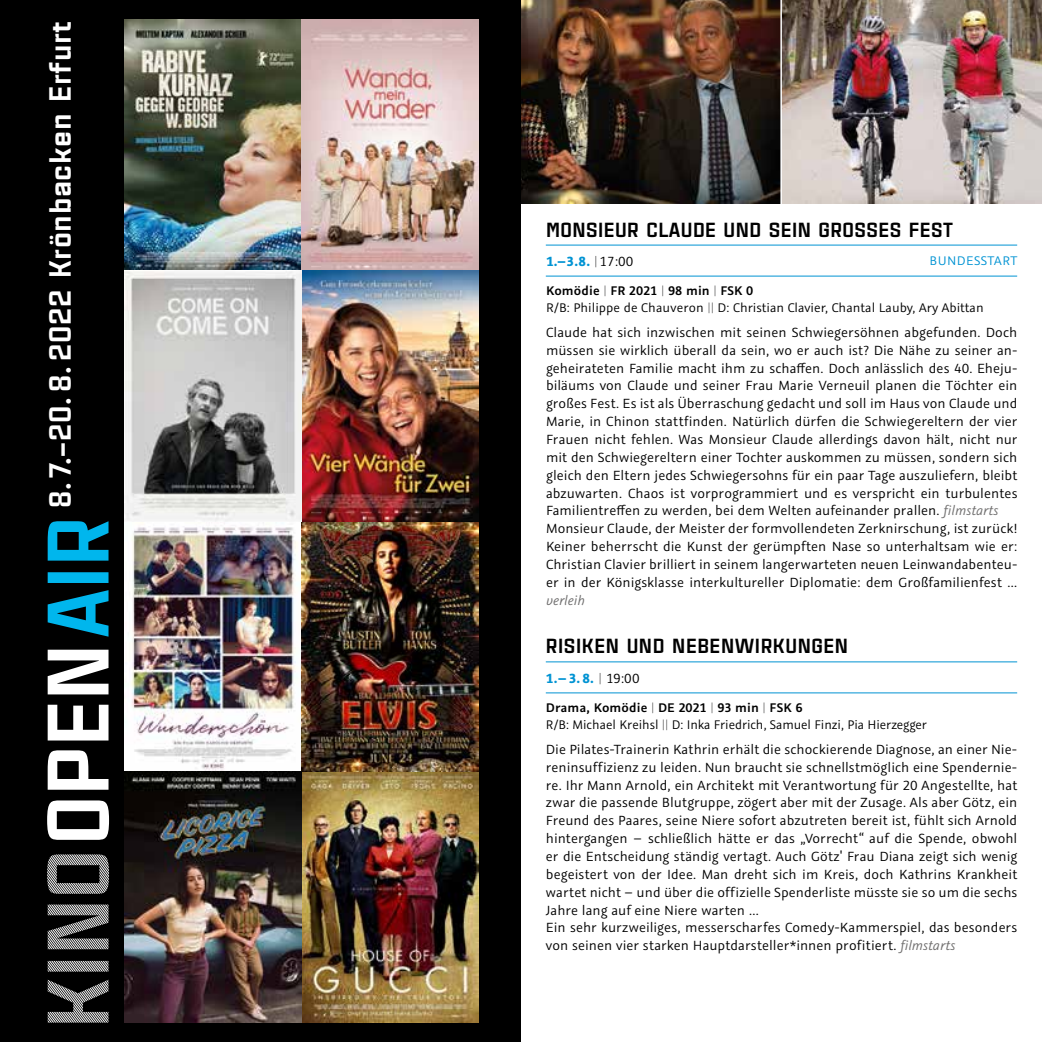
<style>
.page{position:relative;width:1042px;height:1042px;background:#fff}
.page>*{position:absolute;margin:0;border:0;box-sizing:border-box;transform-origin:0 0}
.t1{font:900 31.5px "Estricta";letter-spacing:.02em;color:#fff}
.t2{font:900 21px "Estricta";letter-spacing:.02em;color:#000}
.t3{font:14.88px/17.8px "Graublau Sans";letter-spacing:.005em;color:#000}
.t4{font:700 14.88px "Graublau Sans";color:#0093d3}
.t5{font:italic 14.88px "Graublau Sans";letter-spacing:.005em;color:#706f6f}
.t6{font:14px/16.8px "Graublau Sans";color:#000}
.t7{font:14px "Graublau Sans";letter-spacing:.035em;color:#0093d3}
.s1{font-weight:200;color:#000}
.s2{font-weight:400;color:#000}
.s3{font-weight:600}
.s4{font-weight:200}
.s5{font-style:italic;color:#706f6f}
</style>
<div class="page">
<hr style="left:546px;top:692px;width:471px;height:1px;background:#0093d3">
<hr style="left:546px;top:661px;width:471px;height:1px;background:#0093d3">
<hr style="left:546px;top:276px;width:471px;height:1px;background:#0093d3">
<hr style="left:546px;top:245px;width:471px;height:1px;background:#0093d3">
<img style="left:521px;top:0;width:521px;height:203px">
<div style="left:0;top:0;width:521px;height:1042px;background:#000"></div>
<hr style="left:781px;top:0;width:1px;height:210px;background:#fff">
<hr style="left:780px;top:0;width:1px;height:206px;background:#fff">
<img style="left:124px;top:20px;width:354px;height:1002px">
<svg style="left:48px;top:521px;width:60px;height:116px"></svg>
<svg style="left:47px;top:650px;width:62px;height:190px"></svg>
<svg style="left:47px;top:854px;width:62px;height:168px"></svg>
<h1 class="t1" style="left:37px;top:508px;width:488px;rotate:-90deg">8. 7.–20. 8. 2022 Krönbacken Erfurt</h1>
<h2 class="t2" style="left:546px;top:214px;width:408px">MONSIEUR CLAUDE UND SEIN GROSSES FEST</h2>
<p class="t4" style="left:546px;top:252px;width:89px">1.–3.8. <span class="s1">|</span><span class="s2">17:00</span></p>
<p class="t6" style="left:546px;top:282px;width:439px"><span class="s3">Komödie</span> <span class="s4">|</span> <span class="s3">FR 2021</span> <span class="s4">|</span> <span class="s3">98 min</span> <span class="s4">|</span> <span class="s3">FSK 0<br></span>R/B: Philippe de Chauveron <span class="s4">||</span> D: Christian Clavier, Chantal Lauby, Ary Abittan</p>
<p class="t3" style="left:546px;top:323px;width:473px">Claude hat sich inzwischen mit seinen Schwiegersöhnen abgefunden. Doch müssen sie wirklich überall da sein, wo er auch ist? Die Nähe zu seiner an&shy;geheirateten Familie macht ihm zu schaffen. Doch anlässlich des 40. Eheju&shy;biläums von Claude und seiner Frau Marie Verneuil planen die Töchter ein großes Fest. Es ist als Überraschung gedacht und soll im Haus von Claude und Marie, in Chinon stattfinden. Natürlich dürfen die Schwiegereltern der vier Frauen nicht fehlen. Was Monsieur Claude allerdings davon hält, nicht nur mit den Schwiegereltern einer Tochter auskommen zu müssen, sondern sich gleich den Eltern jedes Schwiegersohns für ein paar Tage auszuliefern, bleibt abzuwarten. Chaos ist vorprogrammiert und es verspricht ein turbulentes Familientreffen zu werden, bei dem Welten aufeinander prallen. <span class="s5">filmstarts </span>Monsieur Claude, der Meister der formvollendeten Zerknirschung, ist zurück!<br>Keiner beherrscht die Kunst der gerümpften Nase so unterhaltsam wie er:<br>Christian Clavier brilliert in seinem langerwarteten neuen Leinwandabenteu&shy;er in der Königsklasse interkultureller Diplomatie: dem Großfamilienfest ...</p>
<p class="t5" style="left:546px;top:592px;width:41px">verleih</p>
<p class="t7" style="left:929px;top:252px;width:89px">BUNDESSTART</p>
<h2 class="t2" style="left:546px;top:631px;width:304px">RISIKEN UND NEBENWIRKUNGEN</h2>
<p class="t4" style="left:546px;top:669px;width:95px">1.–3.8. <span class="s1">|</span> <span class="s2">19:00</span></p>
<p class="t6" style="left:546px;top:699px;width:382px"><span class="s3">Drama, Komödie</span> <span class="s4">|</span> <span class="s3">DE 2021</span> <span class="s4">|</span> <span class="s3">93 min</span> <span class="s4">|</span> <span class="s3">FSK 6<br></span>R/B: Michael Kreihsl <span class="s4">||</span> D: Inka Friedrich, Samuel Finzi, Pia Hierzegger</p>
<p class="t3" style="left:546px;top:740px;width:473px">Die Pilates-Trainerin Kathrin erhält die schockierende Diagnose, an einer Nie&shy;reninsuffizienz zu leiden. Nun braucht sie schnellstmöglich eine Spendernie&shy;re. Ihr Mann Arnold, ein Architekt mit Verantwortung für 20 Angestellte, hat zwar die passende Blutgruppe, zögert aber mit der Zusage. Als aber Götz, ein Freund des Paares, seine Niere sofort abzutreten bereit ist, fühlt sich Arnold hintergangen – schließlich hätte er das „Vorrecht“ auf die Spende, obwohl er die Entscheidung ständig vertagt. Auch Götz' Frau Diana zeigt sich wenig begeistert von der Idee. Man dreht sich im Kreis, doch Kathrins Krankheit wartet nicht – und über die offizielle Spenderliste müsste sie so um die sechs Jahre lang auf eine Niere warten ...<br>Ein sehr kurzweiliges, messerscharfes Comedy-Kammerspiel, das besonders von seinen vier starken Hauptdarsteller*innen profitiert. <span class="s5">filmstarts</span></p>
</div>
